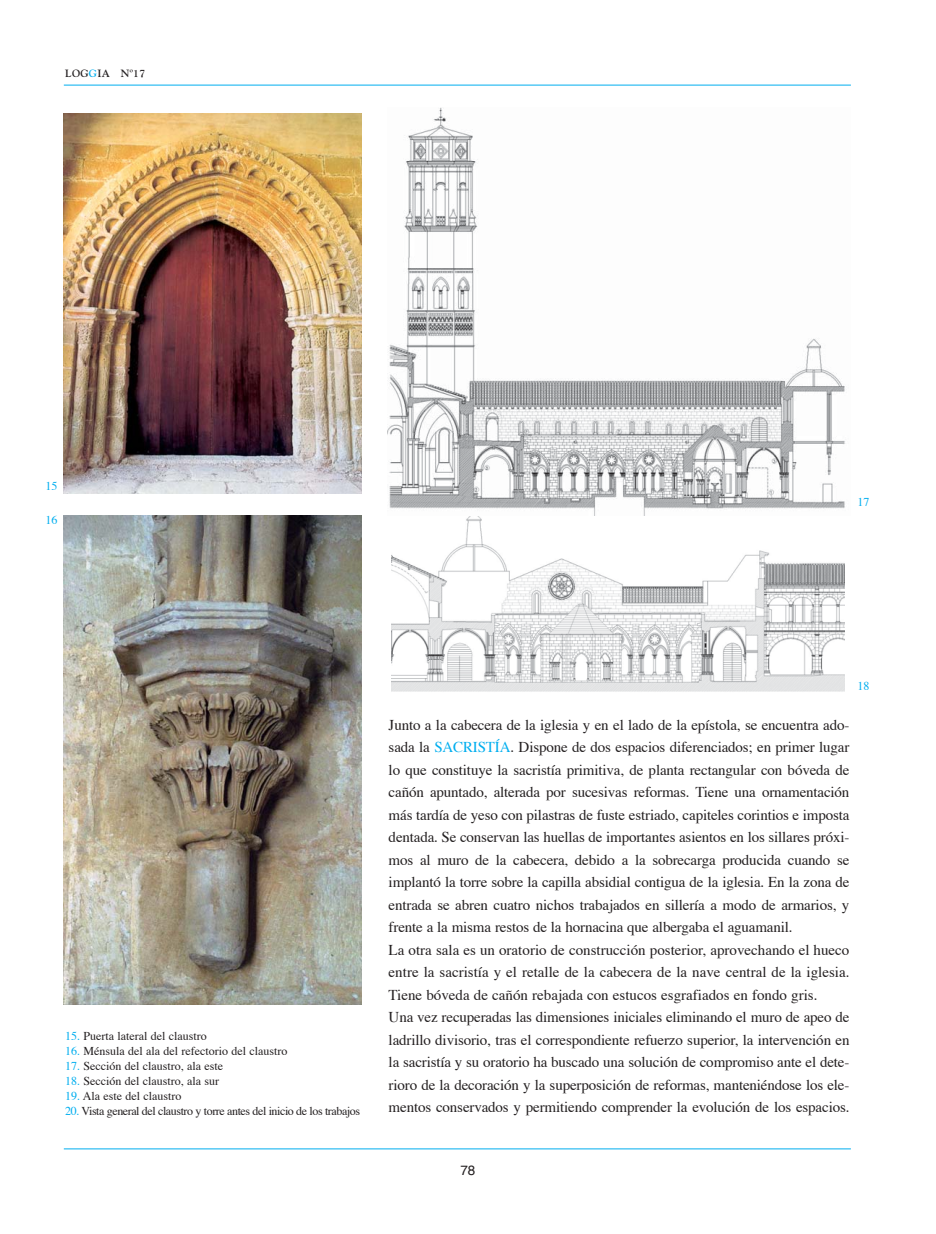
<style>
.page{position:relative;width:936px;height:1234px;background:#fff}
.page>*{position:absolute;margin:0;border:0;box-sizing:border-box;transform-origin:0 0}
.t1{font:15px/22.5px "Times";letter-spacing:-.01em;color:#231f20}
.t2{font:13.5px "Helvetica";color:#231f20}
.t3{font:12px "Times";color:#231f20}
.t4{font:12px "Times";letter-spacing:-.035em;color:#231f20}
.t5{font:12px "Times";color:#00aeef}
.t6{font:700 10.5px "Goudy";letter-spacing:.03em;color:#231f20}
.s1{color:#00aeef}
</style>
<div class="page">
<hr style="left:64px;top:1148px;width:786px;height:1px;background:#00aeef">
<hr style="left:64px;top:85px;width:786px;height:1px;background:#00aeef">
<img style="left:391px;top:515px;width:453px;height:177px">
<img style="left:387px;top:107px;width:458px;height:408px">
<img style="left:64px;top:113px;width:297px;height:380px">
<img style="left:64px;top:515px;width:297px;height:488px">
<p class="t6" style="left:65px;top:69px;width:81px">LOG<span class="s1">G</span>IA Nº17</p>
<p class="t5" style="left:45px;top:481px;width:13px">15</p>
<p class="t5" style="left:45px;top:515px;width:13px">16</p>
<p class="t5" style="left:857px;top:497px;width:13px">17</p>
<p class="t3" style="left:65px;top:1030px;width:143px"><span class="s1">15.</span> Puerta lateral del claustro</p>
<p class="t3" style="left:65px;top:1045px;width:224px"><span class="s1">16.</span> Ménsula del ala del refectorio del claustro</p>
<p class="t3" style="left:65px;top:1060px;width:159px"><span class="s1">17.</span> Sección del claustro, ala este</p>
<p class="t3" style="left:65px;top:1075px;width:155px"><span class="s1">18.</span> Sección del claustro, ala sur</p>
<p class="t3" style="left:65px;top:1090px;width:118px"><span class="s1">19.</span> Ala este del claustro</p>
<p class="t4" style="left:65px;top:1105px;width:296px"><span class="s1">20.</span> Vista general del claustro y torre antes del inicio de los trabajos</p>
<p class="t5" style="left:857px;top:680px;width:13px">18</p>
<p class="t1" style="left:388px;top:714px;width:462px">Junto a la cabecera de la iglesia y en el lado de la epístola, se encuentra ado&shy;sada la <span class="s1">SACRISTÍA</span>. Dispone de dos espacios diferenciados; en primer lugar lo que constituye la sacristía primitiva, de planta rectangular con bóveda de cañón apuntado, alterada por sucesivas reformas. Tiene una ornamentación más tardía de yeso con pilastras de fuste estriado, capiteles corintios e imposta dentada. Se conservan las huellas de importantes asientos en los sillares próxi&shy;mos al muro de la cabecera, debido a la sobrecarga producida cuando se implantó la torre sobre la capilla absidial contigua de la iglesia. En la zona de entrada se abren cuatro nichos trabajados en sillería a modo de armarios, y frente a la misma restos de la hornacina que albergaba el aguamanil.<br>La otra sala es un oratorio de construcción posterior, aprovechando el hueco entre la sacristía y el retalle de la cabecera de la nave central de la iglesia.<br>Tiene bóveda de cañón rebajada con estucos esgrafiados en fondo gris.<br>Una vez recuperadas las dimensiones iniciales eliminando el muro de apeo de ladrillo divisorio, tras el correspondiente refuerzo superior, la intervención en la sacristía y su oratorio ha buscado una solución de compromiso ante el dete&shy;rioro de la decoración y la superposición de reformas, manteniéndose los ele&shy;mentos conservados y permitiendo comprender la evolución de los espacios.</p>
<p class="t2" style="left:460px;top:1163px;width:17px">78</p>
</div>
